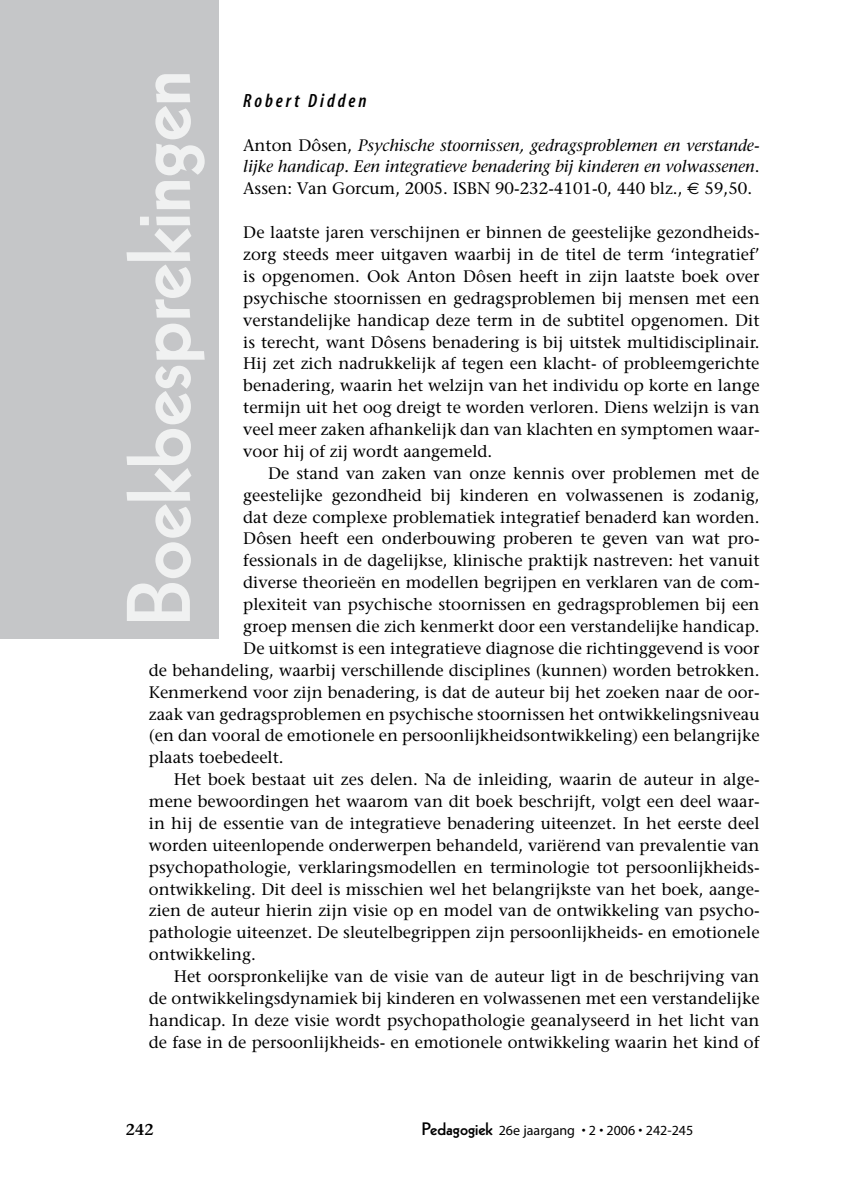
<style>
.page{position:relative;width:844px;height:1191px;background:#fff}
.page>*{position:absolute;margin:0;border:0;box-sizing:border-box;transform-origin:0 0}
.t1{font:800 87.5px "Kabel";color:#f0f1f1}
.t2{font:italic 19.25px "Myriad MM";letter-spacing:.155em;color:#000}
.t3{font:16.62px/21.9px "Stone Serif";color:#000;text-align:justify}
.t4{font:italic 16.62px/21.9px "Stone Serif";color:#000;text-align:justify}
.t5{font:600 15.75px "Stone Serif";color:#000}
.t6{font:14px "Myriad MM";color:#000}
.s1{font-style:normal}
.s2{font-family:"Euro Sans";font-style:normal}
.s3{font-family:"Kabel";font-weight:800;font-size:17.5px}
</style>
<div class="page">
<div style="left:0;top:0;width:218px;height:639px;background:#c5c6c8"></div>
<h1 class="t1" style="left:108px;top:626px;width:557px;rotate:-90deg">Boekbesprekingen</h1>
<p class="t2" style="left:243px;top:91px;width:125px">Robert Didden</p>
<p class="t4" style="left:243px;top:134px;width:517px"><span class="s1">Anton Dôsen,</span> Psychische stoornissen, gedragsproblemen en verstande&shy;lijke handicap. Een integratieve benadering bij kinderen en volwassenen<span class="s1">.<br>Assen: Van Gorcum, 2005. ISBN 90-232-4101-0, 440 blz.,</span> <span class="s2">€</span> <span class="s1">59,50.</span></p>
<p class="t3" style="left:243px;top:221px;width:517px">De laatste jaren verschijnen er binnen de geestelijke gezondheids&shy;zorg steeds meer uitgaven waarbij in de titel de term ‘integratief’ is opgenomen. Ook Anton Dôsen heeft in zijn laatste boek over psychische stoornissen en gedragsproblemen bij mensen met een verstandelijke handicap deze term in de subtitel opgenomen. Dit is terecht, want Dôsens benadering is bij uitstek multidisciplinair.<br>Hij zet zich nadrukkelijk af tegen een klacht- of probleemgerichte benadering, waarin het welzijn van het individu op korte en lange termijn uit het oog dreigt te worden verloren. Diens welzijn is van veel meer zaken afhankelijk dan van klachten en symptomen waar&shy;voor hij of zij wordt aangemeld.</p>
<p class="t3" style="left:268px;top:462px;width:493px">De stand van zaken van onze kennis over problemen met de</p>
<p class="t3" style="left:243px;top:484px;width:517px">geestelijke gezondheid bij kinderen en volwassenen is zodanig,</p>
<p class="t3" style="left:243px;top:506px;width:517px">dat deze complexe problematiek integratief benaderd kan worden.</p>
<p class="t3" style="left:243px;top:528px;width:517px">Dôsen heeft een onderbouwing proberen te geven van wat pro-</p>
<p class="t3" style="left:243px;top:549px;width:517px">fessionals in de dagelijkse, klinische praktijk nastreven: het vanuit</p>
<p class="t3" style="left:243px;top:571px;width:517px">diverse theorieën en modellen begrijpen en verklaren van de com-</p>
<p class="t3" style="left:243px;top:593px;width:517px">plexiteit van psychische stoornissen en gedragsproblemen bij een</p>
<p class="t3" style="left:243px;top:615px;width:517px">groep mensen die zich kenmerkt door een verstandelijke handicap.</p>
<p class="t3" style="left:243px;top:637px;width:517px">De uitkomst is een integratieve diagnose die richtinggevend is voor</p>
<p class="t3" style="left:149px;top:659px;width:612px">de behandeling, waarbij verschillende disciplines (kunnen) worden betrokken.</p>
<p class="t3" style="left:149px;top:681px;width:612px">Kenmerkend voor zijn benadering, is dat de auteur bij het zoeken naar de oor-</p>
<p class="t3" style="left:149px;top:703px;width:612px">zaak van gedragsproblemen en psychische stoornissen het ontwikkelingsniveau</p>
<p class="t3" style="left:149px;top:724px;width:612px">(en dan vooral de emotionele en persoonlijkheidsontwikkeling) een belangrijke</p>
<p class="t3" style="left:149px;top:746px;width:136px">plaats toebedeelt.</p>
<p class="t3" style="left:174px;top:768px;width:587px">Het boek bestaat uit zes delen. Na de inleiding, waarin de auteur in alge-</p>
<p class="t3" style="left:149px;top:790px;width:612px">mene bewoordingen het waarom van dit boek beschrijft, volgt een deel waar-</p>
<p class="t3" style="left:149px;top:812px;width:612px">in hij de essentie van de integratieve benadering uiteenzet. In het eerste deel</p>
<p class="t3" style="left:149px;top:834px;width:612px">worden uiteenlopende onderwerpen behandeld, variërend van prevalentie van</p>
<p class="t3" style="left:149px;top:856px;width:610px">psychopathologie, verklaringsmodellen en terminologie tot persoonlijkheids-</p>
<p class="t3" style="left:149px;top:878px;width:612px">ontwikkeling. Dit deel is misschien wel het belangrijkste van het boek, aange-</p>
<p class="t3" style="left:149px;top:899px;width:612px">zien de auteur hierin zijn visie op en model van de ontwikkeling van psycho-</p>
<p class="t3" style="left:149px;top:921px;width:612px">pathologie uiteenzet. De sleutelbegrippen zijn persoonlijkheids- en emotionele</p>
<p class="t3" style="left:149px;top:943px;width:108px">ontwikkeling.</p>
<p class="t3" style="left:174px;top:965px;width:587px">Het oorspronkelijke van de visie van de auteur ligt in de beschrijving van</p>
<p class="t3" style="left:149px;top:987px;width:612px">de ontwikkelingsdynamiek bij kinderen en volwassenen met een verstandelijke</p>
<p class="t3" style="left:149px;top:1009px;width:612px">handicap. In deze visie wordt psychopathologie geanalyseerd in het licht van</p>
<p class="t3" style="left:149px;top:1031px;width:612px">de fase in de persoonlijkheids- en emotionele ontwikkeling waarin het kind of</p>
<p class="t5" style="left:126px;top:1120px;width:30px">242</p>
<p class="t6" style="left:422px;top:1123px;width:273px"><span class="s3">Pedagogiek</span> 26e jaargang • 2 • 2006 • 242-245</p>
</div>
